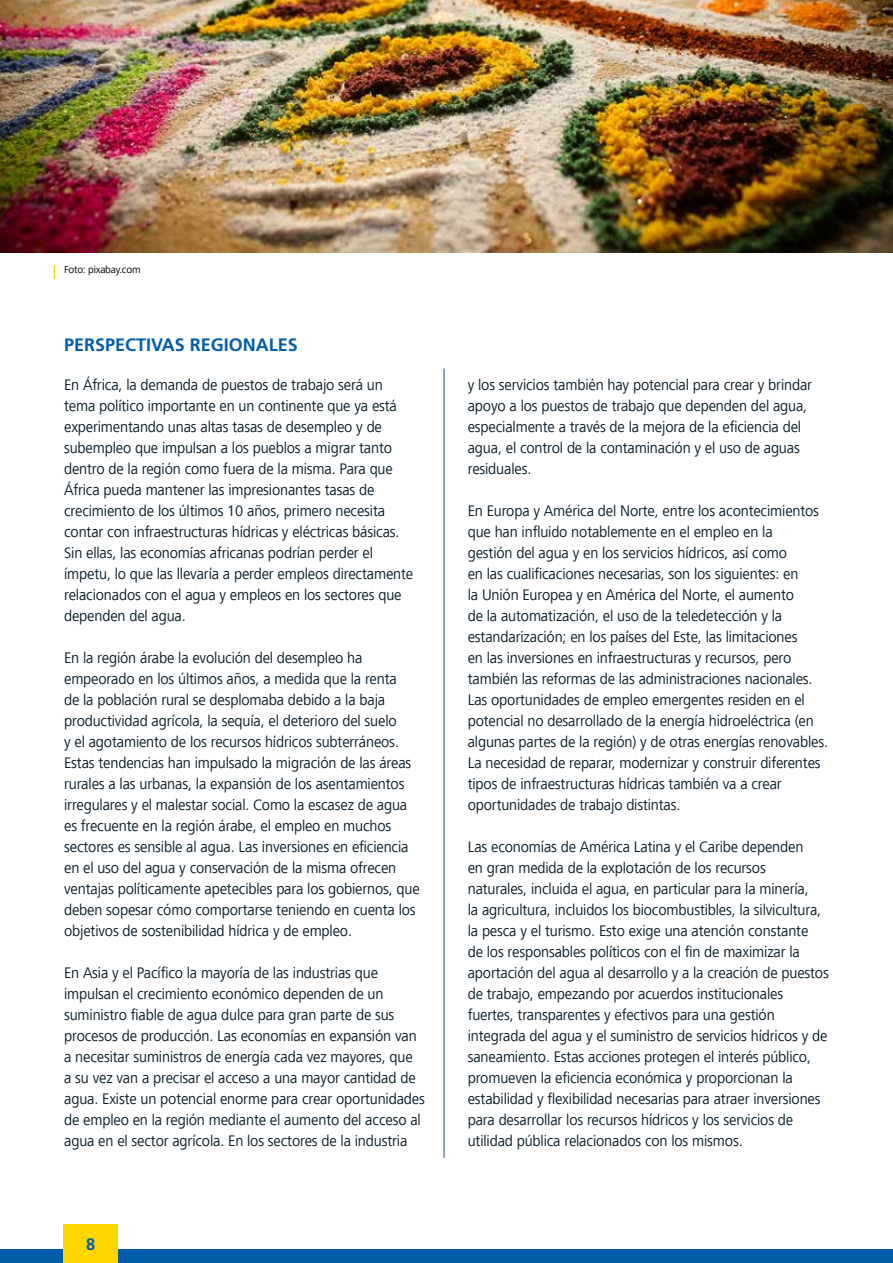
<style>
.page{position:relative;width:893px;height:1263px;background:#fff}
.page>*{position:absolute;margin:0;border:0;box-sizing:border-box;transform-origin:0 0}
.t1{font:700 18px "Frutiger LT Std";color:#045da9}
.t2{font:700 16.5px "Frutiger LT Std";color:#045da9}
.t3{font:15.75px/21px "Frutiger Next LT";letter-spacing:-.01em;color:#0c1d28;scale:.95 1}
.t4{font:10.5px "Frutiger Next LT";letter-spacing:-.02em;color:#000}
</style>
<div class="page">
<img style="left:0;top:0;width:893px;height:253px">
<hr style="left:444px;top:369px;width:1px;height:789px;background:#25408f">
<div style="left:0;top:1249px;width:893px;height:14px;background:#045da9"></div>
<div style="left:64px;top:1224px;width:54px;height:39px;background:#ffd600"></div>
<svg style="left:54px;top:265px;width:1px;height:14px"></svg>
<p class="t4" style="left:64px;top:264px;width:78px">Foto: pixabay.com</p>
<p class="t1" style="left:64px;top:334px;width:235px">PERSPECTIVAS REGIONALES</p>
<p class="t3" style="left:64px;top:375px;width:369px">En África, la demanda de puestos de trabajo será un tema político importante en un continente que ya está experimentando unas altas tasas de desempleo y de subempleo que impulsan a los pueblos a migrar tanto dentro de la región como fuera de la misma. Para que África pueda mantener las impresionantes tasas de crecimiento de los últimos 10 años, primero necesita contar con infraestructuras hídricas y eléctricas básicas.<br>Sin ellas, las economías africanas podrían perder el ímpetu, lo que las llevaría a perder empleos directamente relacionados con el agua y empleos en los sectores que dependen del agua.</p>
<p class="t3" style="left:64px;top:648px;width:376px">En la región árabe la evolución del desempleo ha empeorado en los últimos años, a medida que la renta<br>de la población rural se desplomaba debido a la baja productividad agrícola, la sequía, el deterioro del suelo<br>y el agotamiento de los recursos hídricos subterráneos.<br>Estas tendencias han impulsado la migración de las áreas rurales a las urbanas, la expansión de los asentamientos irregulares y el malestar social. Como la escasez de agua es frecuente en la región árabe, el empleo en muchos sectores es sensible al agua. Las inversiones en eficiencia en el uso del agua y conservación de la misma ofrecen ventajas políticamente apetecibles para los gobiernos, que deben sopesar cómo comportarse teniendo en cuenta los objetivos de sostenibilidad hídrica y de empleo.</p>
<p class="t3" style="left:64px;top:963px;width:381px">En Asia y el Pacífico la mayoría de las industrias que impulsan el crecimiento económico dependen de un suministro fiable de agua dulce para gran parte de sus procesos de producción. Las economías en expansión van a necesitar suministros de energía cada vez mayores, que<br>a su vez van a precisar el acceso a una mayor cantidad de agua. Existe un potencial enorme para crear oportunidades de empleo en la región mediante el aumento del acceso al agua en el sector agrícola. En los sectores de la industria</p>
<p class="t2" style="left:86px;top:1235px;width:11px">8</p>
<p class="t3" style="left:468px;top:375px;width:364px">y los servicios también hay potencial para crear y brindar apoyo a los puestos de trabajo que dependen del agua, especialmente a través de la mejora de la eficiencia del agua, el control de la contaminación y el uso de aguas residuales.</p>
<p class="t3" style="left:468px;top:501px;width:381px">En Europa y América del Norte, entre los acontecimientos que han influido notablemente en el empleo en la<br>gestión del agua y en los servicios hídricos, así como<br>en las cualificaciones necesarias, son los siguientes: en<br>la Unión Europea y en América del Norte, el aumento<br>de la automatización, el uso de la teledetección y la estandarización; en los países del Este, las limitaciones<br>en las inversiones en infraestructuras y recursos, pero también las reformas de las administraciones nacionales.<br>Las oportunidades de empleo emergentes residen en el potencial no desarrollado de la energía hidroeléctrica (en algunas partes de la región) y de otras energías renovables.<br>La necesidad de reparar, modernizar y construir diferentes tipos de infraestructuras hídricas también va a crear oportunidades de trabajo distintas.</p>
<p class="t3" style="left:468px;top:837px;width:382px">Las economías de América Latina y el Caribe dependen<br>en gran medida de la explotación de los recursos naturales, incluida el agua, en particular para la minería,<br>la agricultura, incluidos los biocombustibles, la silvicultura, la pesca y el turismo. Esto exige una atención constante<br>de los responsables políticos con el fin de maximizar la aportación del agua al desarrollo y a la creación de puestos de trabajo, empezando por acuerdos institucionales fuertes, transparentes y efectivos para una gestión integrada del agua y el suministro de servicios hídricos y de saneamiento. Estas acciones protegen el interés público, promueven la eficiencia económica y proporcionan la estabilidad y flexibilidad necesarias para atraer inversiones para desarrollar los recursos hídricos y los servicios de utilidad pública relacionados con los mismos.</p>
</div>
